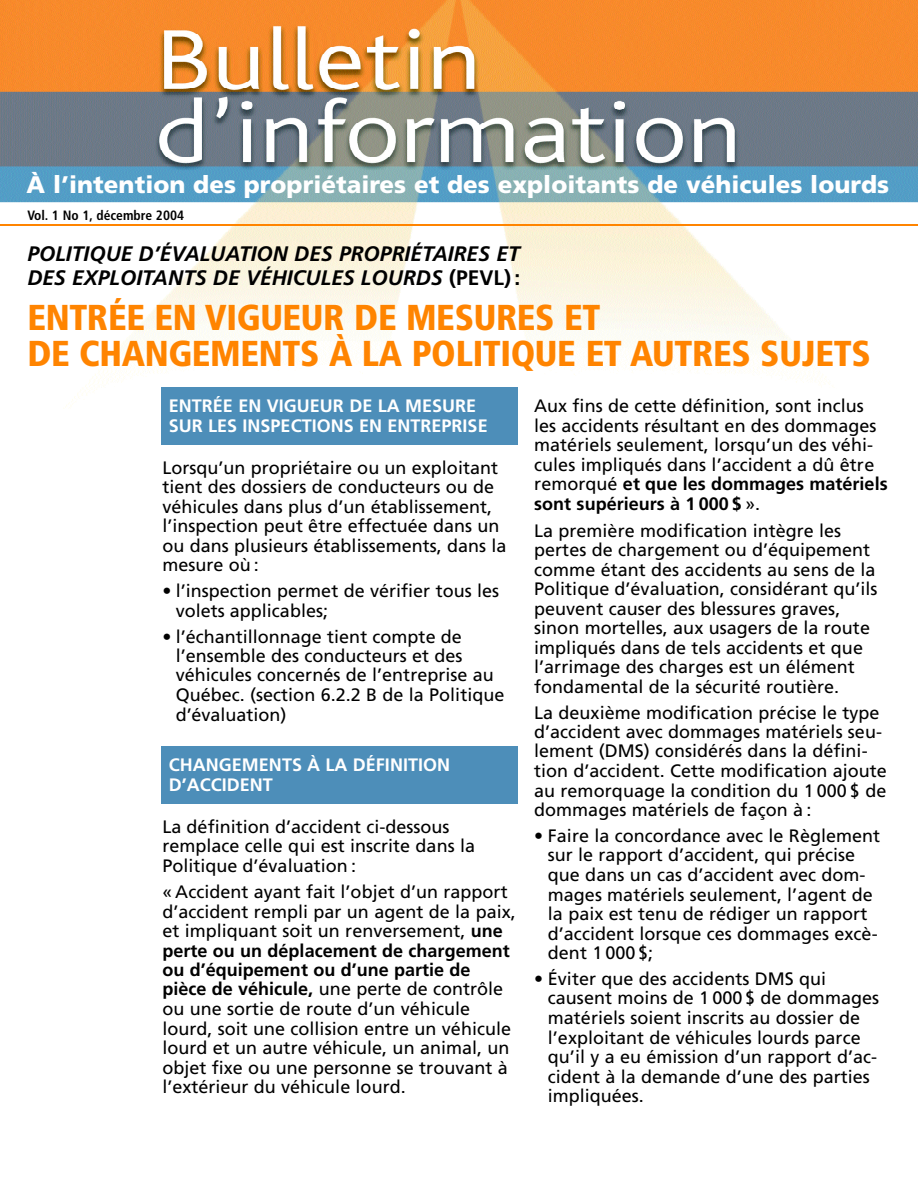
<style>
.page{position:relative;width:918px;height:1188px;background:#fff}
.page>*{position:absolute;margin:0;border:0;box-sizing:border-box;transform-origin:0 0}
.t1{font:900 condensed 36px/36px "Frutiger";letter-spacing:-.01em;color:#ff8400}
.t2{font:900 24px "Frutiger";color:#fff}
.t3{font:italic 700 21px/24.2px "Frutiger";color:#000}
.t4{font:18px/19.5px "Frutiger";color:#000}
.t5{font:700 18px/19.5px "Frutiger";color:#fff}
.t6{font:700 condensed 13.5px "Frutiger";color:#000}
.s1{font-style:normal}
.s2{font-weight:700}
</style>
<div class="page">
<img style="left:0;top:0;width:918px;height:408px">
<div style="left:161px;top:746px;width:356px;height:57px;background:#4d8eb9"></div>
<div style="left:161px;top:387px;width:357px;height:58px;background:#4d8eb9"></div>
<hr style="left:0;top:224px;width:918px;height:1px;background:#ff8400">
<h2 class="t2" style="left:27px;top:175px;width:864px">À l’intention des propriétaires et des exploitants de véhicules lourds</h2>
<p class="t6" style="left:27px;top:210px;width:158px">Vol. 1 No 1, décembre 2004</p>
<p class="t3" style="left:27px;top:244px;width:494px">POLITIQUE D’ÉVALUATION DES PROPRIÉTAIRES ET<br>DES EXPLOITANTS DE VÉHICULES LOURDS <span class="s1">(PEVL) :</span></p>
<h1 class="t1" style="left:27px;top:303px;width:845px">ENTRÉE EN VIGUEUR DE MESURES ET<br>DE CHANGEMENTS À LA POLITIQUE ET AUTRES SUJETS</h1>
<p class="t5" style="left:169px;top:398px;width:320px">ENTRÉE EN VIGUEUR DE LA MESURE<br>SUR LES INSPECTIONS EN ENTREPRISE</p>
<p class="t4" style="left:162px;top:459px;width:346px">Lorsqu’un propriétaire ou un exploitant tient des dossiers de conducteurs ou de véhicules dans plus d’un établissement, l’inspection peut être effectuée dans un ou dans plusieurs établissements, dans la mesure où :</p>
<p class="t4" style="left:176px;top:583px;width:325px;text-indent:-13px">• l’inspection permet de vérifier tous les volets applicables;</p>
<p class="t4" style="left:176px;top:628px;width:330px;text-indent:-13px">• l’échantillonnage tient compte de l’ensemble des conducteurs et des véhicules concernés de l’entreprise au Québec. (section 6.2.2 B de la Politique d’évaluation)</p>
<p class="t5" style="left:169px;top:757px;width:283px">CHANGEMENTS À LA DÉFINITION<br>D’ACCIDENT</p>
<p class="t4" style="left:162px;top:818px;width:314px">La définition d’accident ci-dessous remplace celle qui est inscrite dans la<br>Politique d’évaluation :</p>
<p class="t4" style="left:162px;top:884px;width:355px">« Accident ayant fait l’objet d’un rapport d’accident rempli par un agent de la paix, et impliquant soit un renversement, <span class="s2">une perte ou un déplacement de chargement ou d’équipement ou d’une partie de pièce de véhicule,</span> une perte de contrôle ou une sortie de route d’un véhicule lourd, soit une collision entre un véhicule lourd et un autre véhicule, un animal, un objet fixe ou une personne se trouvant à l’extérieur du véhicule lourd.</p>
<p class="t4" style="left:534px;top:398px;width:355px">Aux fins de cette définition, sont inclus les accidents résultant en des dommages matériels seulement, lorsqu’un des véhi&shy;cules impliqués dans l’accident a dû être remorqué <span class="s2">et que les dommages matériels sont supérieurs à 1 000 $</span> ».</p>
<p class="t4" style="left:534px;top:522px;width:345px">La première modification intègre les pertes de chargement ou d’équipement comme étant des accidents au sens de la Politique d’évaluation, considérant qu’ils peuvent causer des blessures graves, sinon mortelles, aux usagers de la route impliqués dans de tels accidents et que l’arrimage des charges est un élément fondamental de la sécurité routière.</p>
<p class="t4" style="left:534px;top:704px;width:354px">La deuxième modification précise le type d’accident avec dommages matériels seu&shy;lement (DMS) considérés dans la défini&shy;tion d’accident. Cette modification ajoute au remorquage la condition du 1 000 $ de dommages matériels de façon à :</p>
<p class="t4" style="left:548px;top:827px;width:334px;text-indent:-14px">• Faire la concordance avec le Règlement sur le rapport d’accident, qui précise que dans un cas d’accident avec dom&shy;mages matériels seulement, l’agent de la paix est tenu de rédiger un rapport d’accident lorsque ces dommages excè&shy;dent 1 000 $;</p>
<p class="t4" style="left:548px;top:970px;width:333px;text-indent:-14px">• Éviter que des accidents DMS qui causent moins de 1 000 $ de dommages matériels soient inscrits au dossier de l’exploitant de véhicules lourds parce qu’il y a eu émission d’un rapport d’ac&shy;cident à la demande d’une des parties impliquées.</p>
</div>
